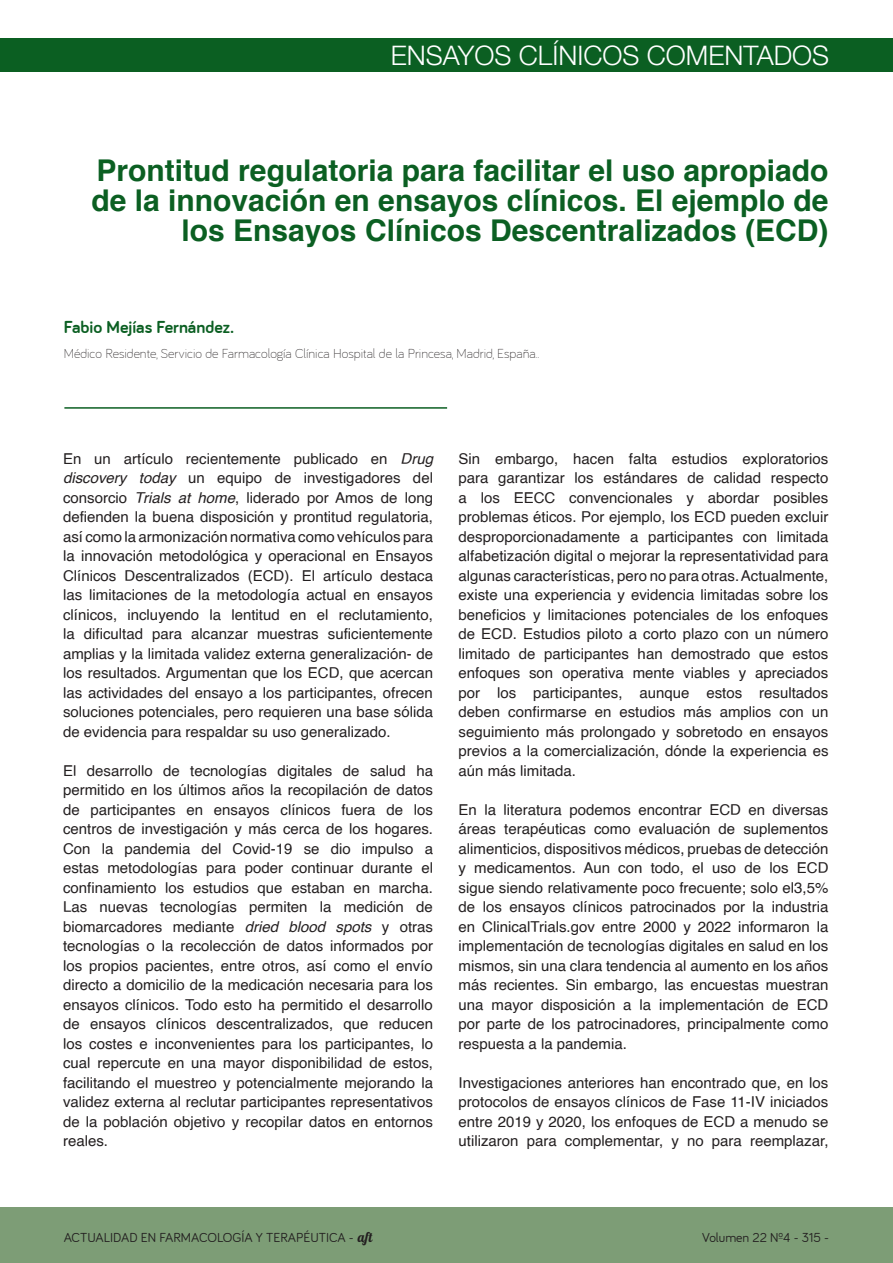
<style>
.page{position:relative;width:893px;height:1263px;background:#fff}
.page>*{position:absolute;margin:0;border:0;box-sizing:border-box;transform-origin:0 0}
.TÍTULO{font:700 30px/30px "Helvetica";color:#0b5f22;text-align:right}
.ENCABEZADOS_1{font:300 27px "Helvetica Neue";color:#fff}
.t1{font:700 18px "Bariol";color:#0b5f22}
.PÁRRAFO{font:15px/19.5px "Helvetica";color:#231f20;text-align:justify}
.t2{font:300 13.5px "Bariol";color:#231f20}
.NUMERACIÓN{font:13.5px "Bariol";color:#231f20}
.s1{font-style:italic}
.s2{font-family:"Lobster 1.4"}
</style>
<div class="page">
<div style="left:0;top:1208px;width:893px;height:55px;background:#7d9d76"></div>
<div style="left:0;top:38px;width:893px;height:33px;background:#0b5f22"></div>
<hr style="left:64px;top:407px;width:383px;height:2px;background:#0b5f22">
<p class="ENCABEZADOS_1" style="left:391px;top:39px;width:440px">ENSAYOS CLÍNICOS COMENTADOS</p>
<p class="TÍTULO" style="left:92px;top:156px;width:738px">Prontitud regulatoria para facilitar el uso apropiado de la innovación en ensayos clínicos. El ejemplo de los Ensayos Clínicos Descentralizados (ECD)</p>
<p class="t1" style="left:64px;top:317px;width:172px">Fabio Mejías Fernández.</p>
<p class="t2" style="left:64px;top:346px;width:477px">Médico Residente, Servicio de Farmacología Clínica Hospital de la Princesa, Madrid, España..</p>
<p class="PÁRRAFO" style="left:63px;top:449px;width:371px">En un artículo recientemente publicado en <span class="s1">Drug discovery today</span> un equipo de investigadores del consorcio <span class="s1">Trials at home</span>, liderado por Amos de long defienden la buena disposición y prontitud regulatoria, así como la armonización normativa como vehículos para la innovación metodológica y operacional en Ensayos Clínicos Descentralizados (ECD). El artículo destaca las limitaciones de la metodología actual en ensayos clínicos, incluyendo la lentitud en el reclutamiento, la dificultad para alcanzar muestras suficientemente amplias y la limitada validez externa generalización- de los resultados. Argumentan que los ECD, que acercan las actividades del ensayo a los participantes, ofrecen soluciones potenciales, pero requieren una base sólida de evidencia para respaldar su uso generalizado.</p>
<p class="PÁRRAFO" style="left:63px;top:761px;width:371px">El desarrollo de tecnologías digitales de salud ha permitido en los últimos años la recopilación de datos de participantes en ensayos clínicos fuera de los centros de investigación y más cerca de los hogares.<br>Con la pandemia del Covid-19 se dio impulso a estas metodologías para poder continuar durante el confinamiento los estudios que estaban en marcha.<br>Las nuevas tecnologías permiten la medición de biomarcadores mediante <span class="s1">dried blood spots</span> y otras tecnologías o la recolección de datos informados por los propios pacientes, entre otros, así como el envío directo a domicilio de la medicación necesaria para los ensayos clínicos. Todo esto ha permitido el desarrollo de ensayos clínicos descentralizados, que reducen los costes e inconvenientes para los participantes, lo cual repercute en una mayor disponibilidad de estos, facilitando el muestreo y potencialmente mejorando la validez externa al reclutar participantes representativos de la población objetivo y recopilar datos en entornos reales.</p>
<p class="PÁRRAFO" style="left:459px;top:449px;width:371px">Sin embargo, hacen falta estudios exploratorios para garantizar los estándares de calidad respecto a los EECC convencionales y abordar posibles problemas éticos. Por ejemplo, los ECD pueden excluir desproporcionadamente a participantes con limitada alfabetización digital o mejorar la representatividad para algunas características, pero no para otras. Actualmente, existe una experiencia y evidencia limitadas sobre los beneficios y limitaciones potenciales de los enfoques de ECD. Estudios piloto a corto plazo con un número limitado de participantes han demostrado que estos enfoques son operativa mente viables y apreciados por los participantes, aunque estos resultados deben confirmarse en estudios más amplios con un seguimiento más prolongado y sobretodo en ensayos previos a la comercialización, dónde la experiencia es aún más limitada.</p>
<p class="PÁRRAFO" style="left:459px;top:800px;width:371px">En la literatura podemos encontrar ECD en diversas áreas terapéuticas como evaluación de suplementos alimenticios, dispositivos médicos, pruebas de detección y medicamentos. Aun con todo, el uso de los ECD sigue siendo relativamente poco frecuente; solo el3,5% de los ensayos clínicos patrocinados por la industria en ClinicalTrials.gov entre 2000 y 2022 informaron la implementación de tecnologías digitales en salud en los mismos, sin una clara tendencia al aumento en los años más recientes. Sin embargo, las encuestas muestran una mayor disposición a la implementación de ECD por parte de los patrocinadores, principalmente como respuesta a la pandemia.</p>
<p class="PÁRRAFO" style="left:459px;top:1073px;width:371px">Investigaciones anteriores han encontrado que, en los protocolos de ensayos clínicos de Fase 11-IV iniciados entre 2019 y 2020, los enfoques de ECD a menudo se utilizaron para complementar, y no para reemplazar,</p>
<p class="NUMERACIÓN" style="left:64px;top:1229px;width:310px">ACTUALIDAD EN FARMACOLOGÍA Y TERAPÉUTICA - <span class="s2">aft</span></p>
<p class="NUMERACIÓN" style="left:702px;top:1230px;width:128px">Volumen 22 Nº4 - 315 -</p>
</div>
